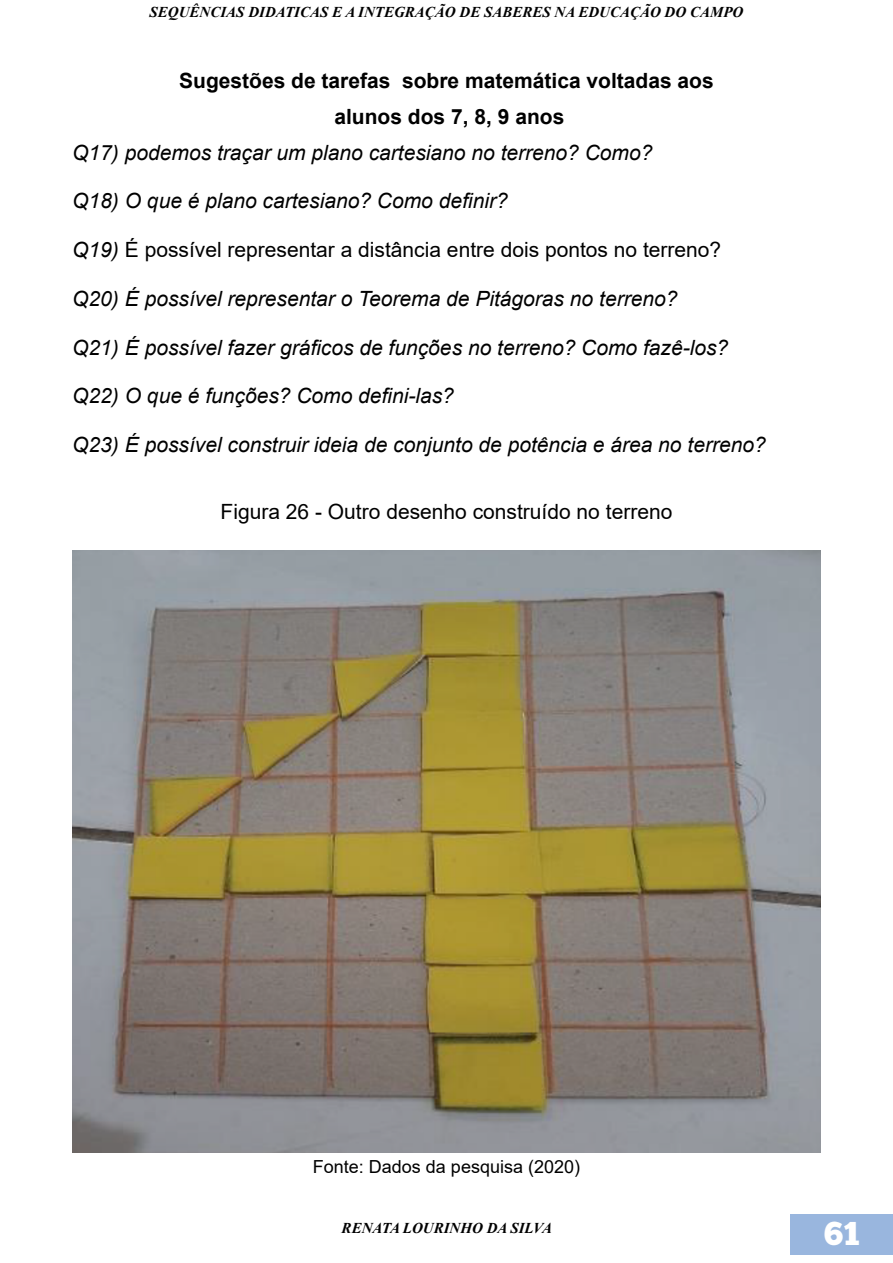
<style>
.page{position:relative;width:893px;height:1263px;background:#fff}
.page>*{position:absolute;margin:0;border:0;box-sizing:border-box;transform-origin:0 0}
.t1{font:33px "Chunk Five";color:#fff}
.t2{font:italic 21px "Arial";color:#000}
.t3{font:21px "Arial";color:#000}
.t4{font:700 21px/36px "Arial";color:#000;text-align:center}
.t5{font:18px "Arial";color:#000}
.t6{font:italic 700 15px "Times New Roman";color:#000}
.s1{font-style:italic}
</style>
<div class="page">
<div style="left:791px;top:1214px;width:102px;height:40px;background:#99b6de"></div>
<img style="left:72px;top:551px;width:749px;height:601px">
<p class="t6" style="left:150px;top:1px;width:595px">SEQUÊNCIAS DIDATICAS E A INTEGRAÇÃO DE SABERES NA EDUCAÇÃO DO CAMPO</p>
<p class="t4" style="left:179px;top:62px;width:536px">Sugestões de tarefas sobre matemática voltadas aos alunos dos 7, 8, 9 anos</p>
<p class="t2" style="left:72px;top:139px;width:582px">Q17) podemos traçar um plano cartesiano no terreno? Como?</p>
<p class="t2" style="left:72px;top:187px;width:437px">Q18) O que é plano cartesiano? Como definir?</p>
<p class="t3" style="left:72px;top:235px;width:650px"><span class="s1">Q19)</span> É possível representar a distância entre dois pontos no terreno?</p>
<p class="t2" style="left:72px;top:285px;width:607px">Q20) É possível representar o Teorema de Pitágoras no terreno?</p>
<p class="t2" style="left:72px;top:334px;width:657px">Q21) É possível fazer gráficos de funções no terreno? Como fazê-los?</p>
<p class="t2" style="left:72px;top:382px;width:383px">Q22) O que é funções? Como defini-las?</p>
<p class="t2" style="left:72px;top:431px;width:695px">Q23) É possível construir ideia de conjunto de potência e área no terreno?</p>
<p class="t3" style="left:221px;top:497px;width:453px">Figura 26 - Outro desenho construído no terreno</p>
<p class="t5" style="left:313px;top:1155px;width:269px">Fonte: Dados da pesquisa (2020)</p>
<p class="t6" style="left:342px;top:1217px;width:212px">RENATA LOURINHO DA SILVA</p>
<h1 class="t1" style="left:824px;top:1213px;width:37px">61</h1>
</div>
